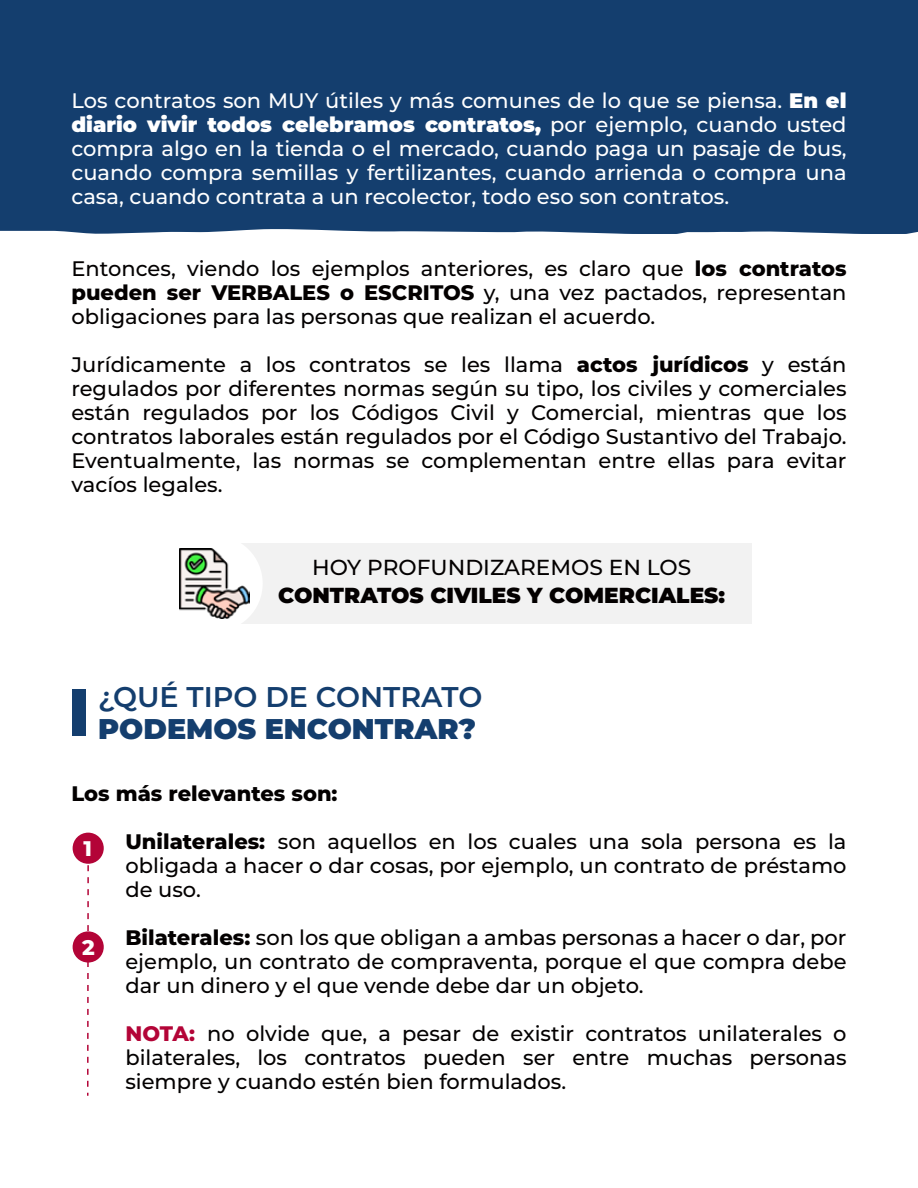
<style>
.page{position:relative;width:918px;height:1188px;background:#fff}
.page>*{position:absolute;margin:0;border:0;box-sizing:border-box;transform-origin:0 0}
.t1{font:600 28.5px "Montserrat";color:#143e6e}
.t2{font:900 28.5px "Montserrat";color:#143e6e}
.t3{font:900 21.75px "Montserrat";color:#030000}
.t4{font:500 21.75px "Montserrat";color:#030000}
.t5{font:800 21.15px "Montserrat";color:#fff}
.t6{font:500 21px/24px "Montserrat";color:#030000;text-align:justify}
.t7{font:500 21px/24px "Montserrat";color:#fff;text-align:justify}
.t8{font:800 21px "Montserrat";color:#030000}
.s1{font-weight:900}
.s2{font-weight:800}
.s3{font-weight:800;color:#b30437}
</style>
<div class="page">
<div style="left:0;top:0;width:918px;height:234px;background:#143e6e"></div>
<div style="left:196px;top:543px;width:556px;height:81px;background:#f2f2f2"></div>
<div style="left:166px;top:535px;width:97px;height:97px;background:#fff;border-radius:50%"></div>
<img style="left:180px;top:548px;width:70px;height:71px">
<div style="left:72px;top:690px;width:13px;height:46px;background:#143e6e"></div>
<svg style="left:87px;top:865px;width:2px;height:231px"></svg>
<div style="left:73px;top:833px;width:31px;height:31px;background:#b30437;border-radius:50%"></div>
<div style="left:73px;top:931px;width:31px;height:32px;background:#b30437;border-radius:50%"></div>
<p class="t7" style="left:71px;top:88px;width:777px">Los contratos son MUY útiles y más comunes de lo que se piensa. <span class="s1">En el diario vivir todos celebramos contratos,</span> por ejemplo, cuando usted compra algo en la tienda o el mercado, cuando paga un pasaje de bus, cuando compra semillas y fertilizantes, cuando arrienda o compra una casa, cuando contrata a un recolector, todo eso son contratos.</p>
<p class="t6" style="left:71px;top:256px;width:777px">Entonces, viendo los ejemplos anteriores, es claro que <span class="s2">los contratos pueden ser VERBALES o ESCRITOS</span> y, una vez pactados, representan obligaciones para las personas que realizan el acuerdo.</p>
<p class="t6" style="left:71px;top:352px;width:777px">Jurídicamente a los contratos se les llama <span class="s2">actos jurídicos</span> y están regulados por diferentes normas según su tipo, los civiles y comerciales están regulados por los Códigos Civil y Comercial, mientras que los contratos laborales están regulados por el Código Sustantivo del Trabajo.<br>Eventualmente, las normas se complementan entre ellas para evitar vacíos legales.</p>
<p class="t4" style="left:312px;top:553px;width:381px">HOY PROFUNDIZAREMOS EN LOS</p>
<p class="t3" style="left:278px;top:579px;width:448px">CONTRATOS CIVILES Y COMERCIALES:</p>
<h1 class="t1" style="left:98px;top:677px;width:386px">¿QUÉ TIPO DE CONTRATO</h1>
<h1 class="t2" style="left:98px;top:707px;width:379px">PODEMOS ENCONTRAR?</h1>
<p class="t8" style="left:71px;top:779px;width:268px">Los más relevantes son:</p>
<p class="t6" style="left:125px;top:829px;width:723px"><span class="s2">Unilaterales:</span> son aquellos en los cuales una sola persona es la obligada a hacer o dar cosas, por ejemplo, un contrato de préstamo de uso.</p>
<p class="t6" style="left:125px;top:925px;width:723px"><span class="s2">Bilaterales:</span> son los que obligan a ambas personas a hacer o dar, por ejemplo, un contrato de compraventa, porque el que compra debe dar un dinero y el que vende debe dar un objeto.</p>
<p class="t6" style="left:125px;top:1021px;width:723px"><span class="s3">NOTA:</span> no olvide que, a pesar de existir contratos unilaterales o bilaterales, los contratos pueden ser entre muchas personas siempre y cuando estén bien formulados.</p>
<p class="t5" style="left:84px;top:833px;width:10px">1</p>
<p class="t5" style="left:82px;top:932px;width:14px">2</p>
</div>
